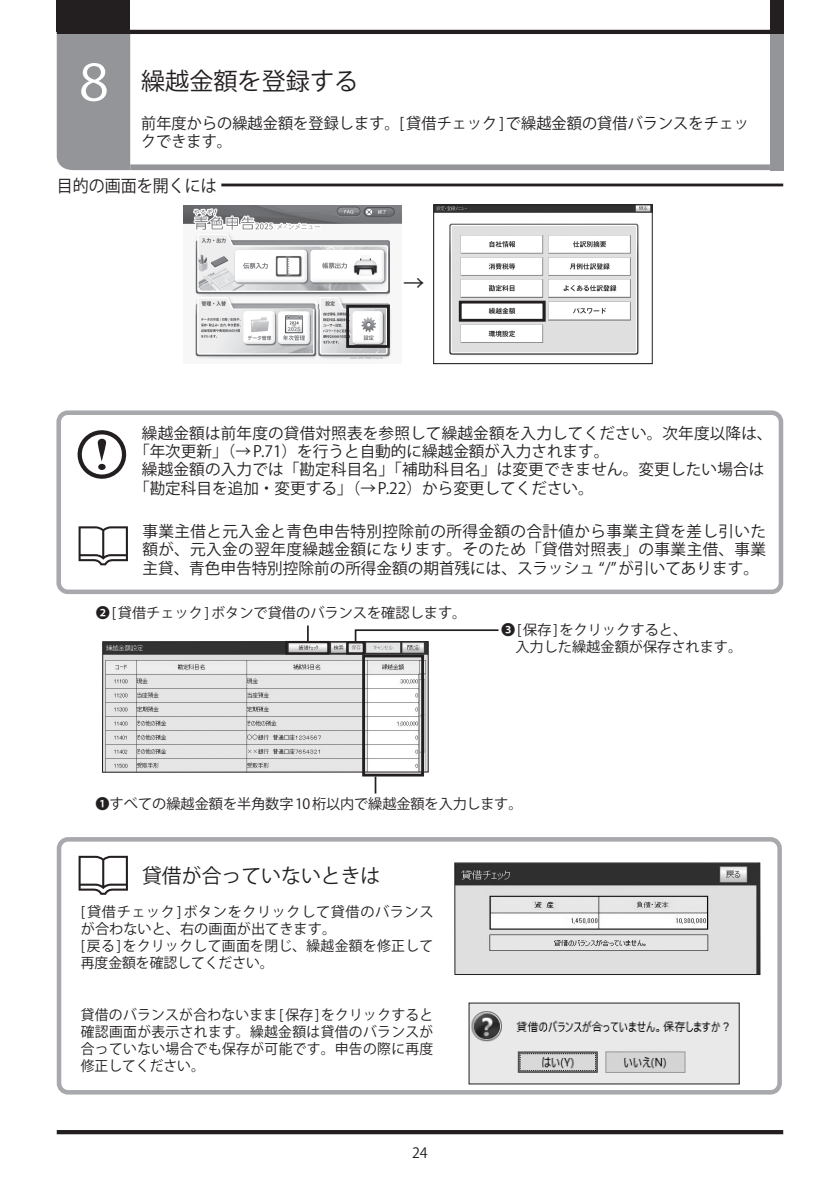
<style>
.page{position:relative;width:840px;height:1191px;background:#fff}
.page>*{position:absolute;margin:0;border:0;box-sizing:border-box;transform-origin:0 0}
.t1{font:24px "Koz Go Pr 6 N";color:#231f20}
.t2{font:21.2px "Koz Go Pr 6 N";color:#231f20}
.t3{font:19.8px "Koz Go Pr 6 N";color:#231f20}
.t4{font:17px "Koz Go Pr 6 N";color:#231f20;scale:.94 1}
.t5{font:15.6px/18.4px "Koz Go Pr 6 N";letter-spacing:.005em;color:#231f20}
.t6{font:14.2px/17px "Koz Go Pr 6 N";color:#231f20;text-align:justify}
.t7{font:14.2px/17px "Koz Go Pr 6 N";letter-spacing:.025em;color:#231f20}
.s1{font-size:49.6px;color:#fff}
</style>
<div class="page">
<hr style="left:57px;top:30px;width:725px;height:4px;background:#231f20">
<hr style="left:57px;top:1130px;width:725px;height:4px;background:#231f20">
<div style="left:57px;top:0;width:73px;height:32px;background:#231f20"></div>
<div style="left:769px;top:0;width:13px;height:33px;background:#231f20"></div>
<div style="left:57px;top:34px;width:73px;height:136px;background:#939598"></div>
<div style="left:130px;top:164px;width:639px;height:6px;background:#939598"></div>
<div style="left:769px;top:34px;width:13px;height:136px;background:#939598"></div>
<div style="left:57px;top:837px;width:724px;height:257px;border:5px solid #a8a9ad;border-radius:9px"></div>
<div style="left:56px;top:410px;width:726px;height:184px;border:5px solid #a8a9ad;border-radius:9px"></div>
<svg style="left:77px;top:430px;width:50px;height:49px"></svg>
<svg style="left:78px;top:526px;width:50px;height:39px"></svg>
<img style="left:435px;top:206px;width:215px;height:149px">
<div style="left:433px;top:204px;width:219px;height:160px;border:1px solid #231f20"></div>
<div style="left:458px;top:301px;width:87px;height:21px;border:3px solid #231f20"></div>
<hr style="left:221px;top:183px;width:561px;height:3px;background:#231f20">
<svg style="left:78px;top:855px;width:50px;height:39px"></svg>
<img style="left:470px;top:1004px;width:267px;height:78px">
<img style="left:456px;top:864px;width:302px;height:109px">
<div style="left:454px;top:862px;width:306px;height:113px;border:1px solid #231f20"></div>
<img style="left:104px;top:643px;width:322px;height:127px">
<div style="left:102px;top:641px;width:326px;height:131px;border:1px solid #231f20"></div>
<div style="left:362px;top:654px;width:62px;height:122px;border:3px solid #231f20"></div>
<svg style="left:307px;top:625px;width:1px;height:16px"></svg>
<div style="left:285px;top:641px;width:44px;height:13px;border:2px solid #231f20"></div>
<svg style="left:354px;top:629px;width:145px;height:15px"></svg>
<div style="left:346px;top:641px;width:19px;height:13px;border:2px solid #231f20"></div>
<svg style="left:374px;top:776px;width:2px;height:17px"></svg>
<img style="left:183px;top:205px;width:218px;height:155px">
<div style="left:346px;top:305px;width:43px;height:43px;border:3px solid #231f20"></div>
<h1 class="t1" style="left:79px;top:68px;width:281px"><span class="s1">8</span> 繰越金額を登録する</h1>
<p class="t5" style="left:141px;top:114px;width:609px">前年度からの繰越金額を登録します。[ 貸借チェック ] で繰越金額の貸借バランスをチェックできます。</p>
<p class="t4" style="left:57px;top:176px;width:172px">目的の画面を開くには</p>
<h2 class="t2" style="left:403px;top:271px;width:23px">→</h2>
<p class="t5" style="left:142px;top:424px;width:631px">繰越金額は前年度の貸借対照表を参照して繰越金額を入力してください。次年度以降は、</p>
<p class="t5" style="left:134px;top:442px;width:476px">「年次更新」（→ P.71）を行うと自動的に繰越金額が入力されます。</p>
<p class="t5" style="left:142px;top:461px;width:624px">繰越金額の入力では「勘定科目名」「補助科目名」は変更できません。変更したい場合は</p>
<p class="t5" style="left:134px;top:479px;width:461px">「勘定科目を追加・変更する」（→ P.22）から変更してください。</p>
<p class="t5" style="left:142px;top:522px;width:624px;text-align:justify">事業主借と元入金と青色申告特別控除前の所得金額の合計値から事業主貸を差し引いた額が、元入金の翌年度繰越金額になります。そのため「貸借対照表」の事業主借、事業主貸、青色申告特別控除前の所得金額の期首残には、スラッシュ “/” が引いてあります。</p>
<p class="t6" style="left:96px;top:604px;width:372px">❷[ 貸借チェック ] ボタンで貸借のバランスを確認します。</p>
<p class="t6" style="left:501px;top:622px;width:242px">❸ [ 保存 ] をクリックすると、<br>　入力した繰越金額が保存されます。</p>
<p class="t6" style="left:95px;top:796px;width:428px">❶すべての繰越金額を半角数字10 桁以内で繰越金額を入力します。</p>
<p class="t3" style="left:142px;top:864px;width:240px">貸借が合っていないときは</p>
<p class="t7" style="left:81px;top:903px;width:354px">[貸借チェック]ボタンをクリックして貸借のバランスが合わないと、右の画面が出てきます。<br>[戻る]をクリックして画面を閉じ、繰越金額を修正して再度金額を確認してください。</p>
<p class="t6" style="left:81px;top:1006px;width:354px">貸借のバランスが合わないまま[保存]をクリックすると確認画面が表示されます。繰越金額は貸借のバランスが合っていない場合でも保存が可能です。申告の際に再度修正してください。</p>
<p class="t6" style="left:412px;top:1144px;width:17px">24</p>
</div>
